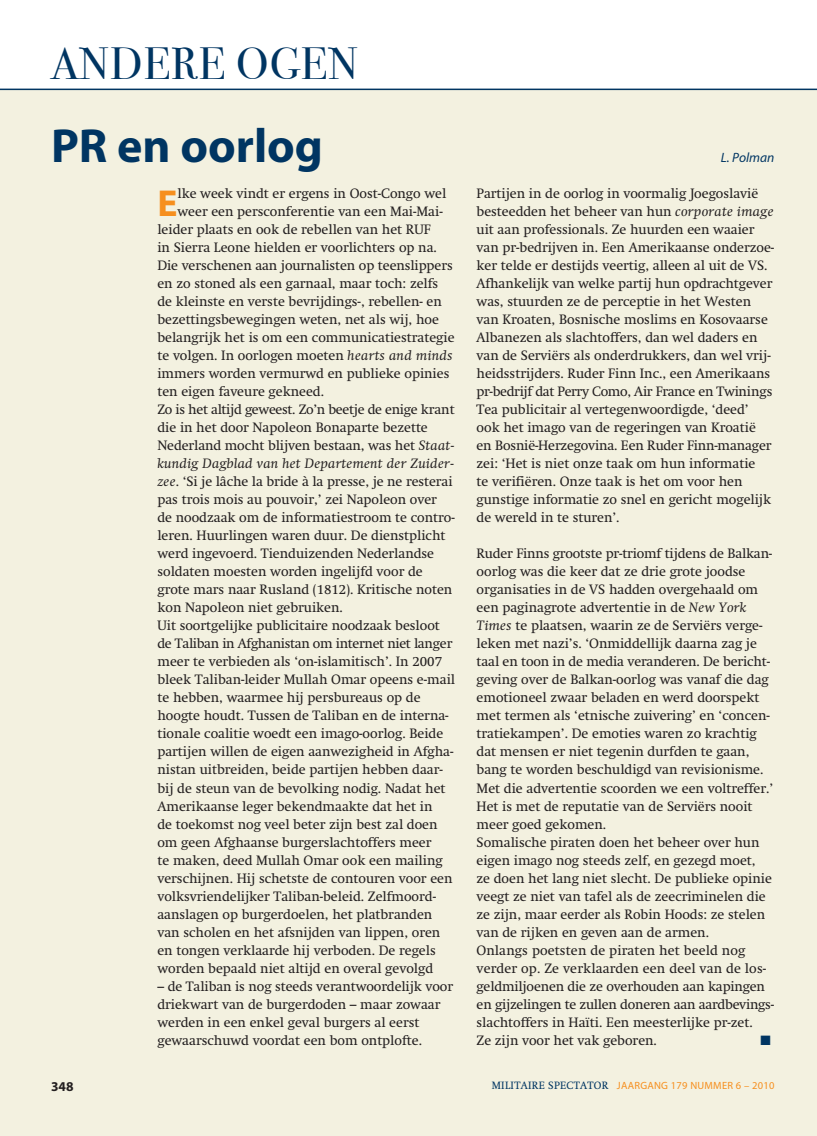
<style>
.page{position:relative;width:817px;height:1136px;background:#fff}
.page>*{position:absolute;margin:0;border:0;box-sizing:border-box;transform-origin:0 0}
.t1{font:700 48px "Myriad Pro";color:#003562}
.t2{font:45px "Bodoni Svty Two OSITCTT Book";letter-spacing:.03em;color:#003562}
.t3{font:700 37.65px "Myriad Pro";color:#f68f1e}
.t4{font:13.5px/18px "Swift";color:#231f20}
.t5{font:13.5px "Swift";letter-spacing:-.02em;color:#231f20}
.t6{font:italic 13.5px "Swift";letter-spacing:.02em;color:#231f20;scale:1.05 1}
.t7{font:italic 13.5px "Myriad Pro";color:#003562}
.t8{font:700 13.5px "Myriad Pro";color:#231f20}
.t9{font:13.5px "Zapf Dingbats";color:#003562}
.t10{font:10.5px "Myriad Pro";letter-spacing:.025em;color:#f68f1e}
.s1{font-style:italic}
.s2{font-family:"Swift";color:#003562}
</style>
<div class="page">
<div style="left:0;top:89px;width:816px;height:1046px;background:#f3f1e0"></div>
<hr style="left:0;top:89px;width:816px;height:1px;background:#003562">
<h2 class="t2" style="left:51px;top:37px;width:308px">ANDERE OGEN</h2>
<h1 class="t1" style="left:51px;top:128px;width:273px">PR en oorlog</h1>
<h3 class="t3" style="left:157px;top:189px;width:22px">E</h3>
<p class="t4" style="left:177px;top:186px;width:270px">lke week vindt er ergens in Oost-Congo wel</p>
<p class="t4" style="left:177px;top:204px;width:267px">weer een persconferentie van een Mai-Mai-</p>
<p class="t4" style="left:157px;top:222px;width:275px">leider plaats en ook de rebellen van het RUF</p>
<p class="t4" style="left:157px;top:240px;width:281px">in Sierra Leone hielden er voorlichters op na.</p>
<p class="t4" style="left:157px;top:258px;width:297px">Die verschenen aan journalisten op teenslippers</p>
<p class="t4" style="left:157px;top:276px;width:282px">en zo stoned als een garnaal, maar toch: zelfs</p>
<p class="t4" style="left:157px;top:294px;width:286px">de kleinste en verste bevrijdings-, rebellen- en</p>
<p class="t4" style="left:157px;top:312px;width:283px">bezettingsbewegingen weten, net als wij, hoe</p>
<p class="t4" style="left:157px;top:330px;width:298px">belangrijk het is om een communicatiestrategie</p>
<p class="t4" style="left:157px;top:348px;width:296px">te volgen. In oorlogen moeten <span class="s1">hearts and minds</span></p>
<p class="t4" style="left:157px;top:366px;width:293px">immers worden vermurwd en publieke opinies</p>
<p class="t4" style="left:157px;top:384px;width:168px">ten eigen faveure gekneed.</p>
<p class="t5" style="left:157px;top:404px;width:298px">Zo is het altijd geweest. Zo’n beetje de enige krant</p>
<p class="t4" style="left:157px;top:420px;width:272px">die in het door Napoleon Bonaparte bezette</p>
<p class="t4" style="left:157px;top:438px;width:298px">Nederland mocht blijven bestaan, was het <span class="s1">Staat-</span></p>
<p class="t6" style="left:157px;top:458px;width:284px">kundig Dagblad van het Departement der Zuider-</p>
<p class="t4" style="left:157px;top:474px;width:296px"><span class="s1">zee</span>. ‘Si je lâche la bride à la presse, je ne resterai</p>
<p class="t4" style="left:157px;top:492px;width:281px">pas trois mois au pouvoir,’ zei Napoleon over</p>
<p class="t4" style="left:157px;top:510px;width:299px">de noodzaak om de informatiestroom te contro-</p>
<p class="t4" style="left:157px;top:528px;width:289px">leren. Huurlingen waren duur. De dienstplicht</p>
<p class="t4" style="left:157px;top:546px;width:278px">werd ingevoerd. Tienduizenden Nederlandse</p>
<p class="t4" style="left:157px;top:564px;width:267px">soldaten moesten worden ingelijfd voor de</p>
<p class="t4" style="left:157px;top:582px;width:296px">grote mars naar Rusland (1812). Kritische noten</p>
<p class="t4" style="left:157px;top:600px;width:187px">kon Napoleon niet gebruiken.</p>
<p class="t4" style="left:157px;top:618px;width:284px">Uit soortgelijke publicitaire noodzaak besloot</p>
<p class="t5" style="left:157px;top:638px;width:296px">de Taliban in Afghanistan om internet niet langer</p>
<p class="t4" style="left:157px;top:654px;width:286px">meer te verbieden als ‘on-islamitisch’. In 2007</p>
<p class="t4" style="left:157px;top:672px;width:299px">bleek Taliban-leider Mullah Omar opeens e-mail</p>
<p class="t4" style="left:157px;top:690px;width:264px">te hebben, waarmee hij persbureaus op de</p>
<p class="t4" style="left:157px;top:708px;width:293px">hoogte houdt. Tussen de Taliban en de interna-</p>
<p class="t4" style="left:157px;top:726px;width:287px">tionale coalitie woedt een imago-oorlog. Beide</p>
<p class="t4" style="left:157px;top:744px;width:297px">partijen willen de eigen aanwezigheid in Afgha-</p>
<p class="t4" style="left:157px;top:762px;width:287px">nistan uitbreiden, beide partijen hebben daar-</p>
<p class="t4" style="left:157px;top:780px;width:289px">bij de steun van de bevolking nodig. Nadat het</p>
<p class="t4" style="left:157px;top:798px;width:276px">Amerikaanse leger bekendmaakte dat het in</p>
<p class="t4" style="left:157px;top:816px;width:281px">de toekomst nog veel beter zijn best zal doen</p>
<p class="t4" style="left:157px;top:834px;width:275px">om geen Afghaanse burgerslachtoffers meer</p>
<p class="t4" style="left:157px;top:852px;width:287px">te maken, deed Mullah Omar ook een mailing</p>
<p class="t4" style="left:157px;top:870px;width:296px">verschijnen. Hij schetste de contouren voor een</p>
<p class="t4" style="left:157px;top:888px;width:280px">volksvriendelijker Taliban-beleid. Zelfmoord-</p>
<p class="t4" style="left:157px;top:906px;width:276px">aanslagen op burgerdoelen, het platbranden</p>
<p class="t4" style="left:157px;top:924px;width:284px">van scholen en het afsnijden van lippen, oren</p>
<p class="t4" style="left:157px;top:942px;width:280px">en tongen verklaarde hij verboden. De regels</p>
<p class="t4" style="left:157px;top:960px;width:277px">worden bepaald niet altijd en overal gevolgd</p>
<p class="t4" style="left:157px;top:978px;width:297px">– de Taliban is nog steeds verantwoordelijk voor driekwart van de burgerdoden – maar zowaar werden in een enkel geval burgers al eerst gewaarschuwd voordat een bom ontplofte.</p>
<p class="t7" style="left:720px;top:152px;width:55px">L. Polman</p>
<p class="t4" style="left:476px;top:186px;width:299px">Partijen in de oorlog in voormalig Joegoslavië besteedden het beheer van hun <span class="s1">corporate image </span>uit aan professionals. Ze huurden een waaier van pr-bedrijven in. Een Amerikaanse onderzoe&shy;ker telde er destijds veertig, alleen al uit de VS.<br>Afhankelijk van welke partij hun opdrachtgever was, stuurden ze de perceptie in het Westen van Kroaten, Bosnische moslims en Kosovaarse Albanezen als slachtoffers, dan wel daders en van de Serviërs als onderdrukkers, dan wel vrij&shy;heidsstrijders. Ruder Finn Inc., een Amerikaans pr-bedrijf dat Perry Como, Air France en Twinings Tea publicitair al vertegenwoordigde, ‘deed’ ook het imago van de regeringen van Kroatië en Bosnië-Herzegovina. Een Ruder Finn-manager zei: ‘Het is niet onze taak om hun informatie<br>te verifiëren. Onze taak is het om voor hen gunstige informatie zo snel en gericht mogelijk de wereld in te sturen’.</p>
<p class="t4" style="left:476px;top:546px;width:299px">Ruder Finns grootste pr-triomf tijdens de Balkan&shy;oorlog was die keer dat ze drie grote joodse organisaties in de VS hadden overgehaald om een paginagrote advertentie in de <span class="s1">New York Times</span> te plaatsen, waarin ze de Serviërs verge&shy;leken met nazi’s. ‘Onmiddellijk daarna zag je taal en toon in de media veranderen. De bericht&shy;geving over de Balkan-oorlog was vanaf die dag emotioneel zwaar beladen en werd doorspekt met termen als ‘etnische zuivering’ en ‘concen&shy;tratiekampen’. De emoties waren zo krachtig dat mensen er niet tegenin durfden te gaan, bang te worden beschuldigd van revisionisme.<br>Met die advertentie scoorden we een voltreffer.’ Het is met de reputatie van de Serviërs nooit meer goed gekomen.<br>Somalische piraten doen het beheer over hun eigen imago nog steeds zelf, en gezegd moet,<br>ze doen het lang niet slecht. De publieke opinie veegt ze niet van tafel als de zeecriminelen die ze zijn, maar eerder als Robin Hoods: ze stelen van de rijken en geven aan de armen.<br>Onlangs poetsten de piraten het beeld nog verder op. Ze verklaarden een deel van de los&shy;geldmiljoenen die ze overhouden aan kapingen en gijzelingen te zullen doneren aan aardbevings&shy;slachtoffers in Haïti. Een meesterlijke pr-zet.<br>Ze zijn voor het vak geboren.</p>
<p class="t9" style="left:760px;top:1031px;width:12px">■</p>
<p class="t8" style="left:51px;top:1081px;width:24px">348</p>
<p class="t10" style="left:491px;top:1080px;width:284px"><span class="s2">MILITAIRE SPECTATOR</span> JAARGANG 179 NUMMER 6 – 2010</p>
</div>
